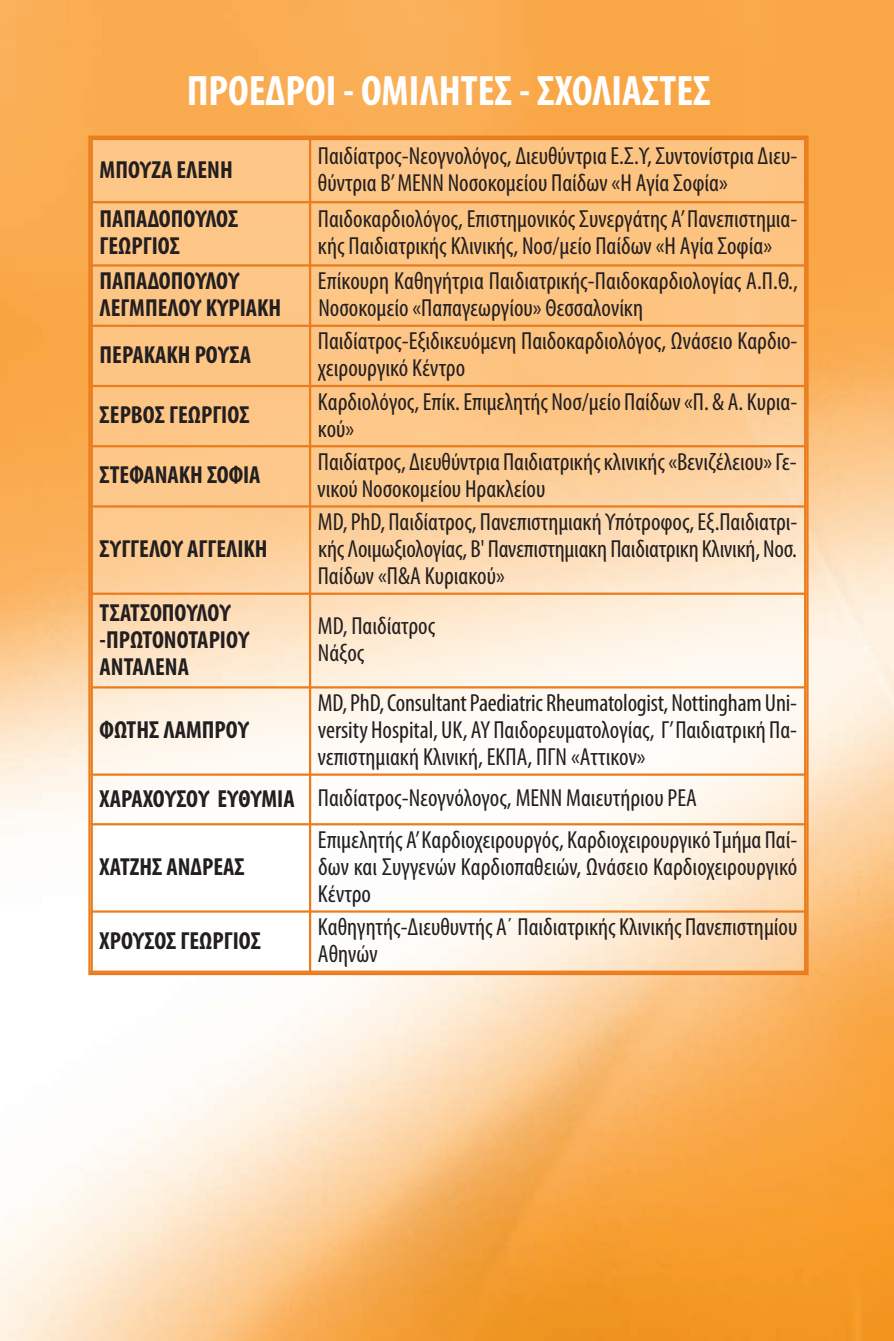
<style>
.page{position:relative;width:894px;height:1341px;background:#fff}
.page>*{position:absolute;margin:0;border:0;box-sizing:border-box;transform-origin:0 0}
.t1{font:700 condensed 42.75px "Myriad Pro";color:#fff}
.t2{font:condensed 24.75px/27px "Myriad Pro";color:#231f20}
.t3{font:700 condensed 24.75px/27px "Myriad Pro";color:#231f20}
.s1{font-weight:700}
</style>
<div class="page">
<img style="left:0;top:0;width:893px;height:1340px">
<div style="left:93px;top:140px;width:216px;height:61px;background:#fdc787"></div>
<div style="left:311px;top:140px;width:493px;height:61px;background:#fdc482"></div>
<div style="left:93px;top:203px;width:216px;height:61px;background:#fdc687"></div>
<div style="left:311px;top:203px;width:493px;height:61px;background:#fdc482"></div>
<div style="left:93px;top:266px;width:216px;height:58px;background:#fdc585"></div>
<div style="left:311px;top:266px;width:493px;height:58px;background:#fdc483"></div>
<div style="left:93px;top:327px;width:216px;height:58px;background:#fdc583"></div>
<div style="left:311px;top:327px;width:493px;height:58px;background:#fdc584"></div>
<div style="left:93px;top:387px;width:216px;height:58px;background:#fdc586"></div>
<img style="left:311px;top:387px;width:493px;height:58px">
<div style="left:93px;top:447px;width:216px;height:58px;background:#fdc88b"></div>
<img style="left:311px;top:447px;width:493px;height:58px">
<img style="left:93px;top:507px;width:216px;height:85px">
<img style="left:311px;top:507px;width:493px;height:85px">
<img style="left:93px;top:594px;width:216px;height:92px">
<img style="left:311px;top:594px;width:493px;height:92px">
<img style="left:93px;top:688px;width:216px;height:85px">
<img style="left:311px;top:688px;width:493px;height:85px">
<img style="left:93px;top:775px;width:216px;height:48px">
<img style="left:311px;top:775px;width:493px;height:48px">
<img style="left:93px;top:825px;width:216px;height:85px">
<img style="left:311px;top:825px;width:493px;height:85px">
<img style="left:93px;top:912px;width:216px;height:58px">
<img style="left:311px;top:912px;width:493px;height:58px">
<hr style="left:91px;top:138px;width:2px;height:834px;background:#ea7c1d">
<hr style="left:309px;top:138px;width:2px;height:834px;background:#ea7c1d">
<hr style="left:804px;top:138px;width:2px;height:834px;background:#ea7c1d">
<hr style="left:91px;top:138px;width:715px;height:2px;background:#ea7c1d">
<hr style="left:91px;top:201px;width:715px;height:2px;background:#ea7c1d">
<hr style="left:91px;top:264px;width:715px;height:2px;background:#ea7c1d">
<hr style="left:91px;top:324px;width:715px;height:3px;background:#ea7c1d">
<hr style="left:91px;top:385px;width:715px;height:2px;background:#ea7c1d">
<hr style="left:91px;top:445px;width:715px;height:2px;background:#ea7c1d">
<hr style="left:91px;top:505px;width:715px;height:2px;background:#ea7c1d">
<hr style="left:91px;top:592px;width:715px;height:2px;background:#ea7c1d">
<hr style="left:91px;top:686px;width:715px;height:2px;background:#ea7c1d">
<hr style="left:91px;top:773px;width:715px;height:2px;background:#ea7c1d">
<hr style="left:91px;top:823px;width:715px;height:2px;background:#ea7c1d">
<hr style="left:91px;top:910px;width:715px;height:2px;background:#ea7c1d">
<hr style="left:91px;top:970px;width:715px;height:2px;background:#ea7c1d">
<h1 class="t1" style="left:187px;top:75px;width:526px">ΠΡΟΕΔΡΟΙ - ΟΜΙΛΗΤΕΣ - ΣΧΟΛΙΑΣΤΕΣ</h1>
<p class="t3" style="left:100px;top:158px;width:135px">ΜΠΟΥΖΑ ΕΛΕΝΗ</p>
<p class="t2" style="left:318px;top:144px;width:481px">Παιδίατρος-Νεογνολόγος, Διευθύντρια Ε.Σ.Υ, Συντονίστρια Διευ&shy;θύντρια Β’ ΜΕΝΝ Νοσοκομείου Παίδων «Η Αγία Σοφία»</p>
<p class="t3" style="left:100px;top:208px;width:140px">ΠΑΠΑΔΟΠΟΥΛΟΣ<br>ΓΕΩΡΓΙΟΣ</p>
<p class="t2" style="left:318px;top:208px;width:481px">Παιδοκαρδιολόγος, Επιστημονικός Συνεργάτης Α’ Πανεπιστημια&shy;κής Παιδιατρικής Κλινικής, Νοσ/μείο Παίδων «Η Αγία Σοφία»</p>
<p class="t3" style="left:100px;top:269px;width:183px">ΠΑΠΑΔΟΠΟΥΛΟΥ<br>ΛΕΓΜΠΕΛΟΥ ΚΥΡΙΑΚΗ</p>
<p class="t2" style="left:318px;top:269px;width:481px">Επίκουρη Καθηγήτρια Παιδιατρικής-Παιδοκαρδιολογίας Α.Π.Θ.,<br>Νοσοκομείο «Παπαγεωργίου» Θεσσαλονίκη</p>
<p class="t3" style="left:100px;top:343px;width:153px">ΠΕΡΑΚΑΚΗ ΡΟΥΣΑ</p>
<p class="t2" style="left:318px;top:330px;width:481px">Παιδίατρος-Εξιδικευόμενη Παιδοκαρδιολόγος, Ωνάσειο Καρδιο&shy;χειρουργικό Κέντρο</p>
<p class="t3" style="left:100px;top:403px;width:152px">ΣΕΡΒΟΣ ΓΕΩΡΓΙΟΣ</p>
<p class="t3" style="left:100px;top:464px;width:162px">ΣΤΕΦΑΝΑΚΗ ΣΟΦΙΑ</p>
<p class="t3" style="left:100px;top:537px;width:169px">ΣΥΓΓΕΛΟΥ ΑΓΓΕΛΙΚΗ</p>
<p class="t3" style="left:100px;top:601px;width:151px">ΤΣΑΤΣΟΠΟΥΛΟΥ -ΠΡΩΤΟΝΟΤΑΡΙΟΥ<br>ΑΝΤΑΛΕΝΑ</p>
<p class="t2" style="left:318px;top:390px;width:481px">Καρδιολόγος, Επίκ. Επιμελητής Νοσ/μείο Παίδων «Π. &amp; Α. Κυρια&shy;κού»</p>
<p class="t2" style="left:317px;top:450px;width:481px">Παιδίατρος, Διευθύντρια Παιδιατρικής κλινικής «Βενιζέλειου» Γε&shy;νικού Νοσοκομείου Ηρακλείου</p>
<p class="t2" style="left:318px;top:510px;width:481px;text-align:justify">MD, PhD, Παιδίατρος, Πανεπιστημιακή Υπότροφος, Εξ.Παιδιατρι&shy;κής Λοιμωξιολογίας, Β' Πανεπιστημιακη Παιδιατρικη Κλινική, Νοσ.<br>Παίδων «Π&amp;Α Κυριακού»</p>
<p class="t2" style="left:318px;top:614px;width:119px">MD, Παιδίατρος<br>Νάξος</p>
<p class="t2" style="left:317px;top:691px;width:481px;text-align:justify">MD, PhD, Consultant Paediatric Rheumatologist, Nottingham Uni&shy;versity Hospital, UK, AY Παιδορευματολογίας, Γ’ Παιδιατρική Πα&shy;νεπιστημιακή Κλινική, ΕΚΠΑ, ΠΓΝ «Αττικον»</p>
<p class="t2" style="left:100px;top:786px;width:599px"><span class="s1">ΧΑΡΑΧΟΥΣΟΥ ΕΥΘΥΜΙΑ</span> Παιδίατρος-Νεογνόλογος, ΜΕΝΝ Μαιευτήριου ΡΕΑ</p>
<p class="t3" style="left:100px;top:718px;width:151px">ΦΩΤΗΣ ΛΑΜΠΡΟΥ</p>
<p class="t3" style="left:100px;top:855px;width:147px">ΧΑΤΖΗΣ ΑΝΔΡΕΑΣ</p>
<p class="t3" style="left:100px;top:928px;width:163px">ΧΡΟΥΣΟΣ ΓΕΩΡΓΙΟΣ</p>
<p class="t2" style="left:318px;top:828px;width:481px;text-align:justify">Επιμελητής Α’ Καρδιοχειρουργός, Καρδιοχειρουργικό Τμήμα Παί&shy;δων και Συγγενών Καρδιοπαθειών, Ωνάσειο Καρδιοχειρουργικό Κέντρο</p>
<p class="t2" style="left:318px;top:915px;width:481px">Καθηγητής-Διευθυντής Α΄ Παιδιατρικής Κλινικής Πανεπιστημίου<br>Αθηνών</p>
</div>
